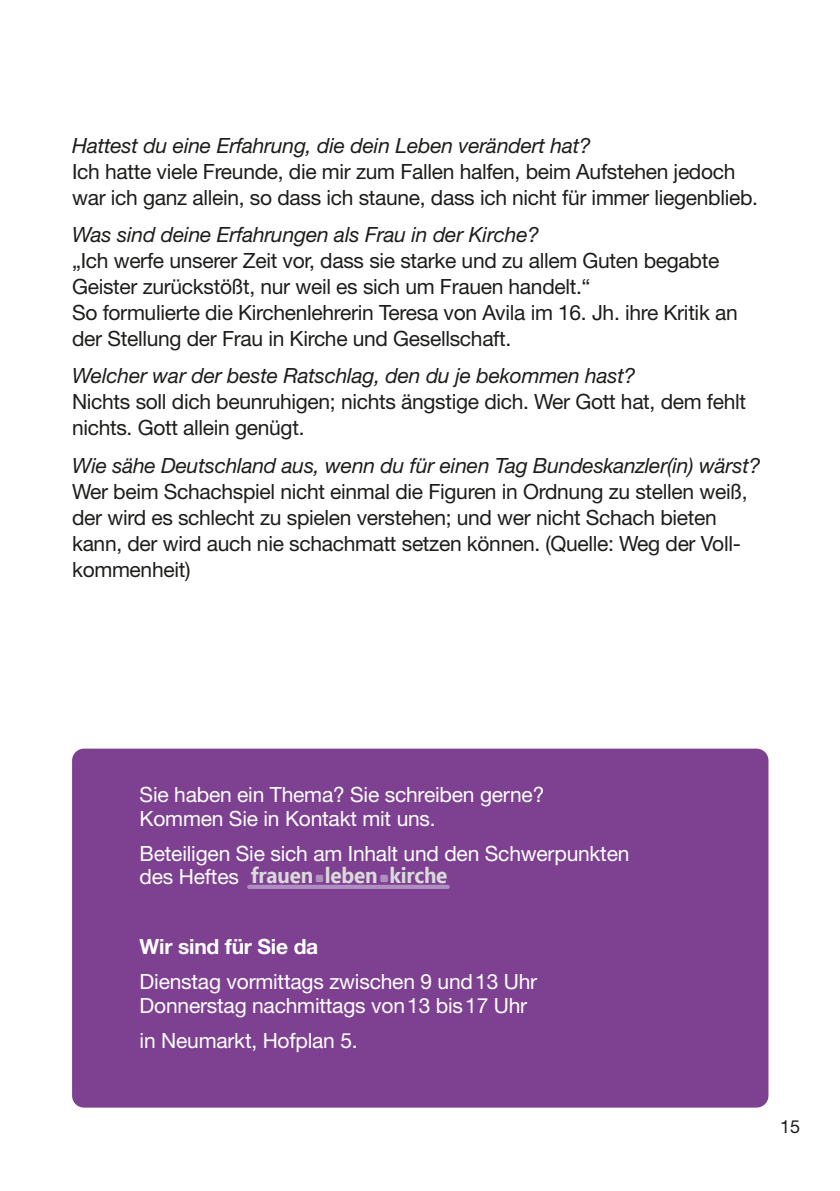
<style>
.page{position:relative;width:840px;height:1191px;background:#fff}
.page>*{position:absolute;margin:0;border:0;box-sizing:border-box;transform-origin:0 0}
.t1{font:700 22px "Ebrima";letter-spacing:-.01em;color:#dadada;scale:.93 1}
.t2{font:21px/26px "Helvetica Neue LT";letter-spacing:-.015em;color:#1d1d1b}
.t3{font:21px/23.6px "Helvetica Neue LT";letter-spacing:-.01em;color:#fff}
.t4{font:italic 21px "Helvetica Neue LT";letter-spacing:-.01em;color:#1d1d1b}
.t5{font:700 21px "Helvetica Neue LT";letter-spacing:-.01em;color:#fff}
.t6{font:18px "Helvetica Neue LT";color:#1d1d1b}
</style>
<div class="page">
<div style="left:72px;top:748px;width:696px;height:359px;background:#7e4192;border-radius:12px"></div>
<div style="left:247px;top:884px;width:202px;height:5px;background:#af8ec1;border-radius:2px"></div>
<div style="left:315px;top:874px;width:8px;height:8px;background:#af8ec1;border-radius:2px"></div>
<div style="left:315px;top:874px;width:9px;height:9px;border:1px solid #7e4192;border-radius:2px"></div>
<div style="left:379px;top:874px;width:9px;height:8px;background:#af8ec1;border-radius:2px"></div>
<div style="left:379px;top:874px;width:9px;height:9px;border:1px solid #7e4192;border-radius:2px"></div>
<p class="t4" style="left:72px;top:132px;width:520px">Hattest du eine Erfahrung, die dein Leben verändert hat?</p>
<p class="t2" style="left:72px;top:158px;width:687px">Ich hatte viele Freunde, die mir zum Fallen halfen, beim Aufstehen jedoch war ich ganz allein, so dass ich staune, dass ich nicht für immer liegenblieb.</p>
<p class="t4" style="left:72px;top:222px;width:468px">Was sind deine Erfahrungen als Frau in der Kirche?</p>
<p class="t2" style="left:72px;top:247px;width:648px">„Ich werfe unserer Zeit vor, dass sie starke und zu allem Guten begabte<br>Geister zurückstößt, nur weil es sich um Frauen handelt.“</p>
<p class="t2" style="left:72px;top:299px;width:666px">So formulierte die Kirchenlehrerin Teresa von Avila im 16. Jh. ihre Kritik an der Stellung der Frau in Kirche und Gesellschaft.</p>
<p class="t4" style="left:72px;top:363px;width:564px">Welcher war der beste Ratschlag, den du je bekommen hast?</p>
<p class="t2" style="left:72px;top:388px;width:675px">Nichts soll dich beunruhigen; nichts ängstige dich. Wer Gott hat, dem fehlt nichts. Gott allein genügt.</p>
<p class="t4" style="left:72px;top:452px;width:689px">Wie sähe Deutschland aus, wenn du für einen Tag Bundeskanzler(in) wärst?</p>
<p class="t2" style="left:72px;top:478px;width:676px">Wer beim Schachspiel nicht einmal die Figuren in Ordnung zu stellen weiß, der wird es schlecht zu spielen verstehen; und wer nicht Schach bieten kann, der wird auch nie schachmatt setzen können. (Quelle: Weg der Voll&shy;kommenheit)</p>
<p class="t3" style="left:139px;top:782px;width:406px">Sie haben ein Thema? Sie schreiben gerne?<br>Kommen Sie in Kontakt mit uns.</p>
<p class="t3" style="left:139px;top:841px;width:491px">Beteiligen Sie sich am Inhalt und den Schwerpunkten des Heftes</p>
<p class="t1" style="left:251px;top:859px;width:68px">frauen</p>
<p class="t1" style="left:325px;top:859px;width:58px">leben</p>
<p class="t1" style="left:389px;top:859px;width:64px">kirche</p>
<p class="t5" style="left:139px;top:933px;width:180px">Wir sind für Sie da</p>
<p class="t3" style="left:139px;top:969px;width:399px">Dienstag vormittags zwischen 9 und13 Uhr<br>Donnerstag nachmittags von13 bis17 Uhr</p>
<p class="t3" style="left:139px;top:1028px;width:219px">in Neumarkt, Hofplan 5.</p>
<p class="t6" style="left:779px;top:1116px;width:22px">15</p>
</div>
